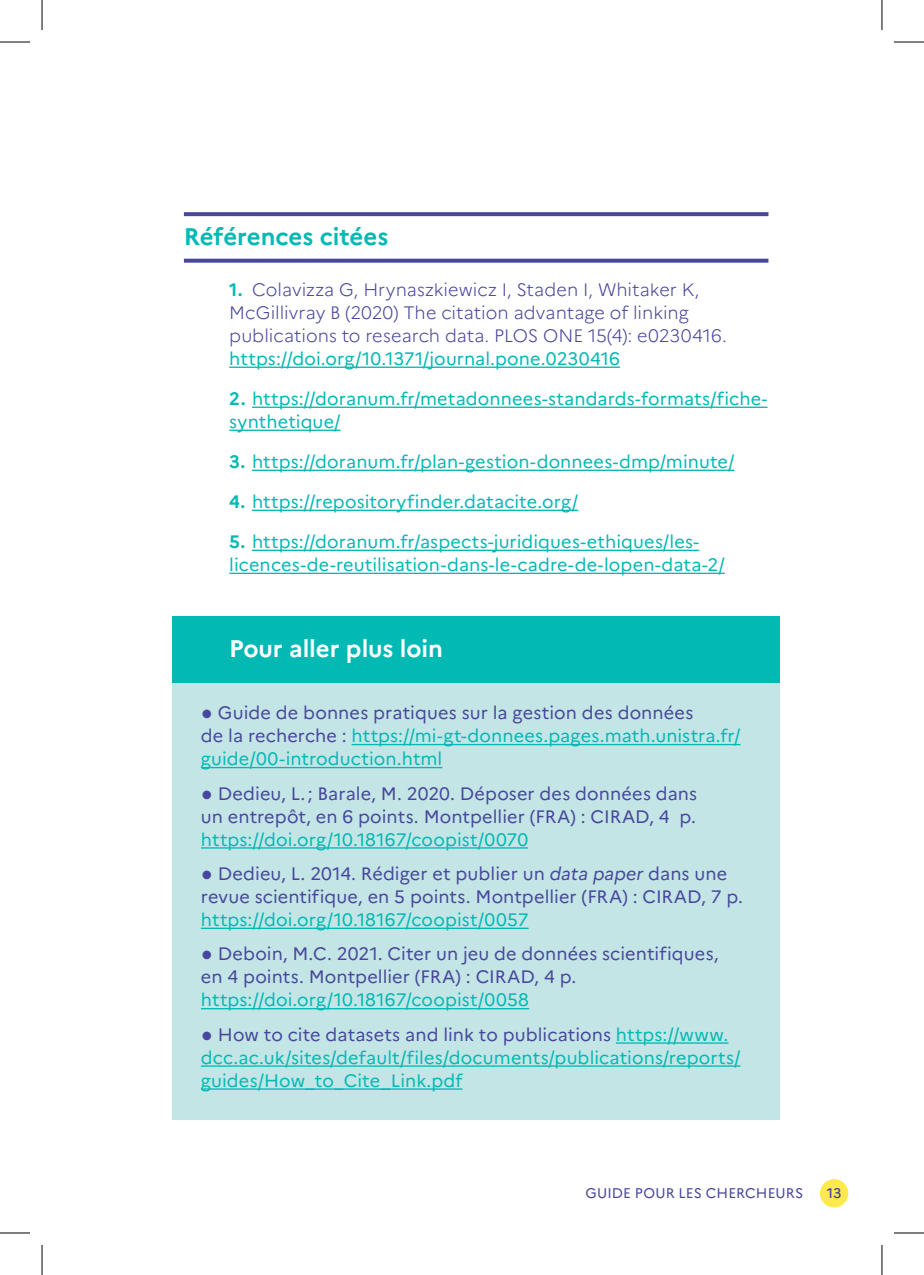
<style>
.page{position:relative;width:924px;height:1275px;background:#fff}
.page>*{position:absolute;margin:0;border:0;box-sizing:border-box;transform-origin:0 0}
.t1{font:700 24px "Marianne";letter-spacing:-.005em;color:#fff}
.t2{font:700 24px "Marianne";letter-spacing:-.005em;color:#03b9b4}
.t3{font:18px/23px "Marianne";letter-spacing:.005em;color:#03b9b4}
.t4{font:18px/23px "Marianne";letter-spacing:.005em;color:#48479d}
.t5{font:300 18px/23px "Marianne";color:#48479d}
.t6{font:14px "Marianne";letter-spacing:.005em;color:#48479d}
.t7{font:500 14px "Marianne";color:#48479d}
.s1{font-weight:700;color:#03b9b4}
.s2{font-weight:700}
.s3{color:#48479d}
.s4{color:#03b9b4}
.s5{font-style:italic}
</style>
<div class="page">
<svg style="left:184px;top:212px;width:584px;height:4px;background:#4e4da0"></svg>
<svg style="left:184px;top:259px;width:584px;height:4px;background:#5555a4"></svg>
<hr style="left:229px;top:366px;width:390px;height:2px;background:#03b9b4">
<hr style="left:252px;top:406px;width:515px;height:2px;background:#03b9b4">
<hr style="left:229px;top:429px;width:111px;height:2px;background:#03b9b4">
<hr style="left:252px;top:469px;width:482px;height:2px;background:#03b9b4">
<hr style="left:252px;top:509px;width:326px;height:2px;background:#03b9b4">
<hr style="left:252px;top:549px;width:446px;height:2px;background:#03b9b4">
<hr style="left:229px;top:572px;width:495px;height:2px;background:#03b9b4">
<div style="left:172px;top:616px;width:607px;height:69px;background:#03b9b4"></div>
<div style="left:172px;top:683px;width:607px;height:92px;background:#c3e5e5"></div>
<hr style="left:351px;top:744px;width:389px;height:1px;background:#03b9b4">
<hr style="left:201px;top:767px;width:241px;height:1px;background:#03b9b4">
<div style="left:172px;top:769px;width:607px;height:86px;background:#c3e5e5"></div>
<hr style="left:201px;top:847px;width:327px;height:1px;background:#03b9b4">
<div style="left:172px;top:849px;width:607px;height:87px;background:#c3e5e5"></div>
<hr style="left:201px;top:927px;width:327px;height:2px;background:#03b9b4">
<div style="left:172px;top:929px;width:607px;height:87px;background:#c3e5e5"></div>
<hr style="left:201px;top:1008px;width:328px;height:1px;background:#03b9b4">
<div style="left:172px;top:1010px;width:607px;height:109px;background:#c3e5e5"></div>
<hr style="left:615px;top:1042px;width:113px;height:1px;background:#03b9b4">
<hr style="left:201px;top:1065px;width:539px;height:1px;background:#03b9b4">
<hr style="left:201px;top:1088px;width:261px;height:1px;background:#03b9b4">
<div style="left:819px;top:1179px;width:28px;height:28px;background:#ffe94d;border-radius:50%"></div>
<hr style="left:0;top:42px;width:30px;height:1px;background:#000">
<hr style="left:893px;top:42px;width:30px;height:1px;background:#000">
<hr style="left:0;top:1232px;width:30px;height:1px;background:#000">
<hr style="left:893px;top:1232px;width:30px;height:1px;background:#000">
<hr style="left:42px;top:0;width:1px;height:30px;background:#000">
<hr style="left:42px;top:1245px;width:1px;height:30px;background:#000">
<hr style="left:881px;top:0;width:1px;height:30px;background:#000">
<hr style="left:881px;top:1245px;width:1px;height:30px;background:#000">
<h1 class="t2" style="left:184px;top:221px;width:206px">Références citées</h1>
<p class="t5" style="left:229px;top:278px;width:499px"><span class="s1">1.</span> Colavizza G, Hrynaszkiewicz I, Staden I, Whitaker K,<br>McGillivray B (2020) The citation advantage of linking publications to research data. PLOS ONE 15(4): e0230416.</p>
<p class="t3" style="left:229px;top:347px;width:392px">https://doi.org/10.1371/journal.pone.0230416</p>
<p class="t3" style="left:229px;top:387px;width:539px"><span class="s2">2.</span> https://doranum.fr/metadonnees-standards-formats/fiche&shy;synthetique/</p>
<p class="t3" style="left:229px;top:450px;width:506px"><span class="s2">3.</span> https://doranum.fr/plan-gestion-donnees-dmp/minute/</p>
<p class="t3" style="left:229px;top:490px;width:350px"><span class="s2">4.</span> https://repositoryfinder.datacite.org/</p>
<p class="t3" style="left:229px;top:530px;width:496px"><span class="s2">5.</span> https://doranum.fr/aspects-juridiques-ethiques/les&shy;licences-de-reutilisation-dans-le-cadre-de-lopen-data-2/</p>
<h1 class="t1" style="left:229px;top:633px;width:215px">Pour aller plus loin</h1>
<p class="t3" style="left:201px;top:701px;width:541px;text-indent:17px"><span class="s3">Guide de bonnes pratiques sur la gestion des données<br>de la recherche :</span> https://mi-gt-donnees.pages.math.unistra.fr/ guide/00-introduction.html</p>
<p class="t4" style="left:201px;top:781px;width:497px;text-align:right">Dedieu, L.; Barale, M. 2020. Déposer des données dans un entrepôt, en 6 points. Montpellier (FRA) : CIRAD, 4 p.</p>
<p class="t4" style="left:218px;top:822px;width:510px;line-height:34.4px;text-indent:-17px"><span class="s4">https://doi.org/10.18167/coopist/0070<br></span>Dedieu, L. 2014. Rédiger et publier un <span class="s5">data paper</span> dans une</p>
<p class="t4" style="left:201px;top:885px;width:543px">revue scientifique, en 5 points. Montpellier (FRA) : CIRAD, 7 p.</p>
<p class="t3" style="left:201px;top:908px;width:329px">https://doi.org/10.18167/coopist/0057</p>
<p class="t4" style="left:201px;top:942px;width:519px;text-indent:17px">Deboin, M.C. 2021. Citer un jeu de données scientifiques, en 4 points. Montpellier (FRA) : CIRAD, 4 p.</p>
<p class="t3" style="left:218px;top:982px;width:511px;line-height:34.4px;text-indent:-17px">https://doi.org/10.18167/coopist/0058<br><span class="s3">How to cite datasets and link to publications</span> https://www.</p>
<p class="t3" style="left:201px;top:1045px;width:540px">dcc.ac.uk/sites/default/files/documents/publications/reports/ guides/How_to_Cite_Link.pdf</p>
<p class="t6" style="left:585px;top:1184px;width:219px">GUIDE POUR LES CHERCHEURS</p>
<p class="t7" style="left:826px;top:1184px;width:16px">13</p>
</div>
